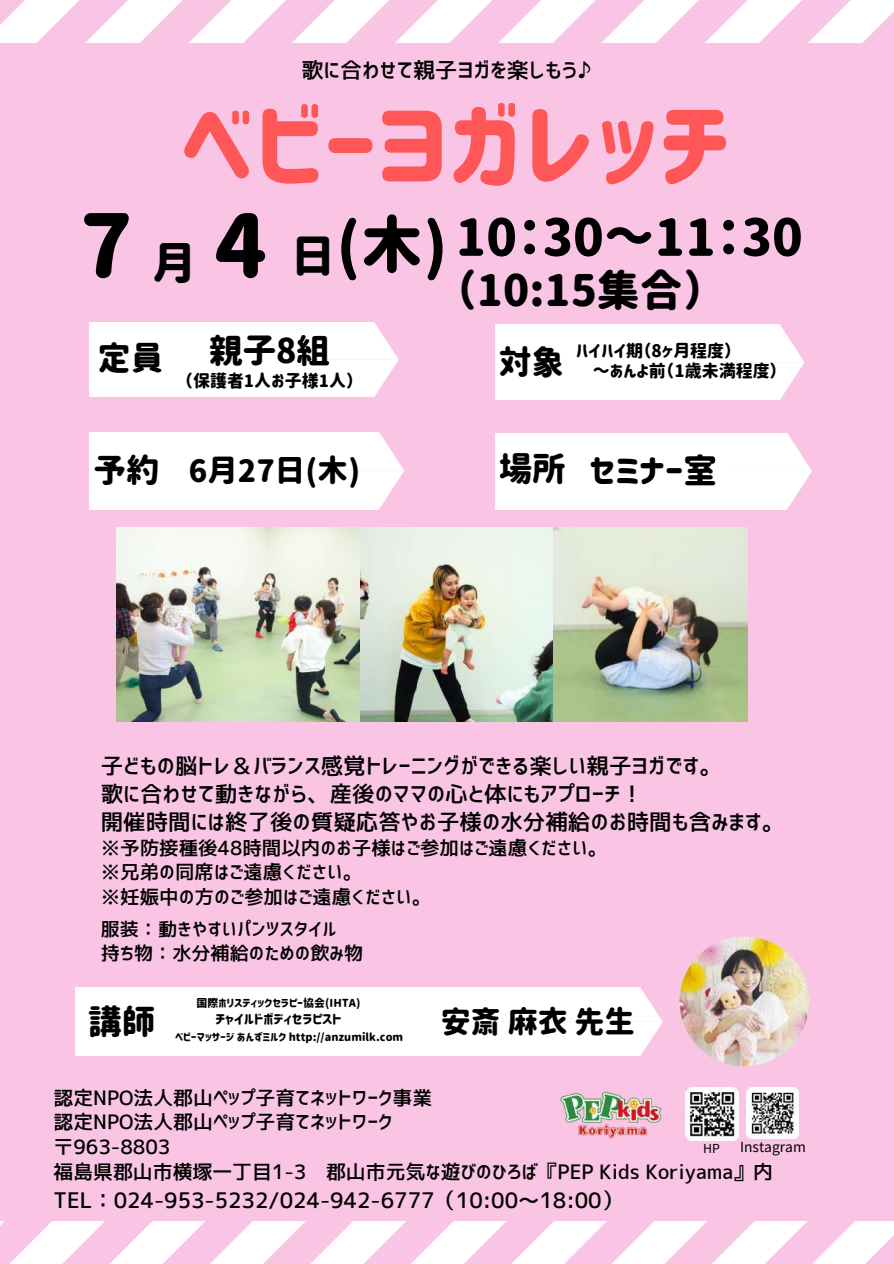
<style>
.page{position:relative;width:894px;height:1264px;background:#fff}
.page>*{position:absolute;margin:0;border:0;box-sizing:border-box;transform-origin:0 0}
.t1{font:97.5px "Corporate Logo Rounded";color:#ff5757}
.t2{font:61.8px "Corporate Logo Rounded";color:#000}
.t3{font:50.55px "Corporate Logo Rounded";color:#000}
.t4{font:43.05px "Corporate Logo Rounded";color:#000}
.t5{font:33.45px "Corporate Logo Rounded";color:#000}
.t6{font:32.7px "Corporate Logo Rounded";color:#000}
.t7{font:30.45px "Corporate Logo Rounded";color:#000}
.t8{font:30px "Corporate Logo Rounded";color:#000}
.t9{font:22.5px/27.9px "Corporate Logo Medium";color:#000}
.t10{font:22.05px "Corporate Logo Medium";color:#000}
.t11{font:21.3px "Corporate Logo Medium";color:#000}
.t12{font:19.8px/24.8px "Corporate Logo Medium";color:#000}
.t13{font:19.5px/24.3px "Corporate Logo Medium";color:#000}
.t14{font:19.05px/23.7px "Corporate Logo Medium";color:#000}
.t15{font:16.95px/20.2px "Corporate Logo Rounded";color:#000}
.t16{font:13.8px "irohakaku C";color:#000}
.t17{font:13.35px "Corporate Logo Rounded";color:#000}
.t18{font:12.3px "irohakaku C";color:#000}
.t19{font:10.95px "Corporate Logo Rounded";color:#000}
.t20{font:10.8px "Corporate Logo Rounded";color:#000}
.s1{font-size:87.45px}
.s2{font-size:44.4px}
</style>
<div class="page">
<div style="left:0;top:0;width:893px;height:1263px;background:#fac5e4"></div>
<svg style="left:0;top:0;width:893px;height:43px"></svg>
<svg style="left:0;top:1221px;width:893px;height:42px"></svg>
<div style="left:90px;top:322px;width:226px;height:75px;background:#fff"></div>
<svg style="left:316px;top:322px;width:82px;height:75px;background:#fef6fb"></svg>
<div style="left:495px;top:325px;width:226px;height:74px;background:#fff"></div>
<svg style="left:721px;top:325px;width:83px;height:74px;background:#fef6fb"></svg>
<div style="left:90px;top:433px;width:230px;height:76px;background:#fff"></div>
<svg style="left:320px;top:433px;width:84px;height:76px;background:#fef6fb"></svg>
<div style="left:495px;top:433px;width:232px;height:77px;background:#fff"></div>
<svg style="left:727px;top:433px;width:84px;height:77px;background:#fef6fb"></svg>
<img style="left:679px;top:936px;width:130px;height:130px;border-radius:50%">
<div style="left:76px;top:987px;width:421px;height:68px;background:#fff"></div>
<svg style="left:497px;top:987px;width:165px;height:68px;background:#fefbfd"></svg>
<img style="left:560px;top:1091px;width:101px;height:47px">
<img style="left:685px;top:1087px;width:53px;height:53px">
<img style="left:746px;top:1087px;width:52px;height:51px">
<img style="left:116px;top:528px;width:244px;height:193px">
<img style="left:360px;top:528px;width:193px;height:193px">
<img style="left:553px;top:528px;width:194px;height:193px">
<p class="t10" style="left:301px;top:59px;width:291px">歌に合わせて親子ヨガを楽しもう♪</p>
<h1 class="t1" style="left:180px;top:98px;width:551px">ベビーヨガレッチ</h1>
<h2 class="t2" style="left:80px;top:215px;width:369px"><span class="s1">7</span> <sub>月</sub> <span class="s1">4</span> <span class="s2">日</span>(木)</h2>
<h3 class="t3" style="left:455px;top:212px;width:349px">10：30～11：30</h3>
<h3 class="t4" style="left:455px;top:269px;width:250px">（10:15集合）</h3>
<h3 class="t5" style="left:209px;top:334px;width:122px">親子8組</h3>
<p class="t15" style="left:184px;top:371px;width:171px">（保護者1人お子様1人）</p>
<h3 class="t6" style="left:98px;top:342px;width:67px">定員</h3>
<h3 class="t6" style="left:498px;top:346px;width:67px">対象</h3>
<p class="t15" style="left:592px;top:340px;width:187px;text-indent:-17px">ハイハイ期（8ヶ月程度）<br>～あんよ前（1歳未満程度）</p>
<h3 class="t6" style="left:94px;top:454px;width:67px">予約</h3>
<h3 class="t5" style="left:498px;top:454px;width:220px">場所 セミナー室</h3>
<h3 class="t7" style="left:189px;top:456px;width:173px">6月27日(木)</h3>
<p class="t9" style="left:101px;top:751px;width:685px">子どもの脳トレ＆バランス感覚トレーニングができる楽しい親子ヨガです。<br>歌に合わせて動きながら、産後のママの心と体にもアプローチ！<br>開催時間には終了後の質疑応答やお子様の水分補給のお時間も含みます。</p>
<p class="t13" style="left:101px;top:836px;width:508px">※予防接種後48時間以内のお子様はご参加はご遠慮ください。※兄弟の同席はご遠慮ください。<br>※妊娠中の方のご参加はご遠慮ください。</p>
<p class="t14" style="left:101px;top:917px;width:264px">服装：動きやすいパンツスタイル<br>持ち物：水分補給のための飲み物</p>
<p class="t19" style="left:196px;top:997px;width:165px">国際ホリスティックセラピー協会(IHTA)</p>
<p class="t17" style="left:215px;top:1012px;width:128px">チャイルドボディセラピスト</p>
<p class="t20" style="left:153px;top:1031px;width:251px">　　ベビーマッサージ あんずミルク http://anzumilk.com</p>
<h3 class="t5" style="left:88px;top:1004px;width:68px">講師</h3>
<h3 class="t8" style="left:441px;top:1007px;width:195px">安斎麻衣先生</h3>
<p class="t12" style="left:54px;top:1085px;width:720px">認定NPO法人郡山ペップ子育てネットワーク事業<br>認定NPO法人郡山ペップ子育てネットワーク<br>〒963-8803<br>福島県郡山市横塚一丁目1-3 郡山市元気な遊びのひろば『PEP Kids Koriyama』内</p>
<p class="t11" style="left:54px;top:1189px;width:571px">TEL：024-953-5232/024-942-6777（10:00～18:00）</p>
<p class="t18" style="left:703px;top:1139px;width:18px">HP</p>
<p class="t16" style="left:739px;top:1137px;width:67px">Instagram</p>
</div>
